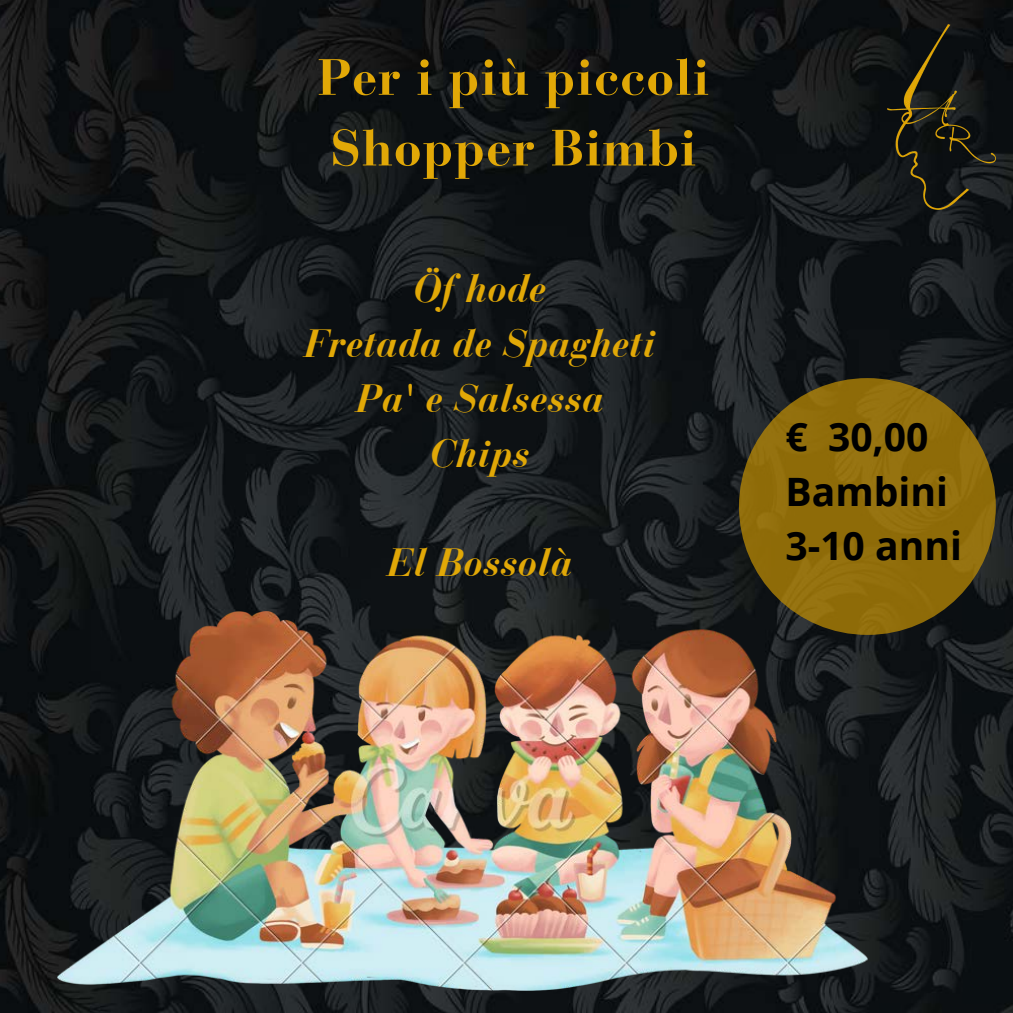
<style>
.page{position:relative;width:1013px;height:1013px;background:#fff}
.page>*{position:absolute;margin:0;border:0;box-sizing:border-box;transform-origin:0 0}
.t1{font:700 50.5px/70.6px "Bauer Bodoni Pro";letter-spacing:.015em;color:#e1a807}
.t2{font:italic 700 39.25px "Bauer Bodoni Pro";color:#e1a807}
.t3{font:700 39.12px "Open Sans";color:#000}
</style>
<div class="page">
<img style="left:0;top:0;width:1012px;height:1012px">
<div style="left:739px;top:378px;width:256px;height:257px;background:#8f6c09;border-radius:50%"></div>
<img style="left:57px;top:611px;width:810px;height:379px">
<img style="left:887px;top:25px;width:108px;height:185px">
<p class="t1" style="left:317px;top:48px;width:394px">Per i più piccoli<br>Shopper Bimbi</p>
<p class="t2" style="left:413px;top:273px;width:134px">Öf hode</p>
<p class="t2" style="left:304px;top:328px;width:352px">Fretada de Spagheti</p>
<p class="t2" style="left:356px;top:383px;width:250px">Pa' e Salsessa</p>
<p class="t2" style="left:430px;top:438px;width:102px">Chips</p>
<p class="t2" style="left:387px;top:547px;width:187px">El Bossolà</p>
<p class="t3" style="left:785px;top:409px;width:145px">€ 30,00</p>
<p class="t3" style="left:785px;top:464px;width:164px">Bambini</p>
<p class="t3" style="left:785px;top:518px;width:178px">3-10 anni</p>
</div>
